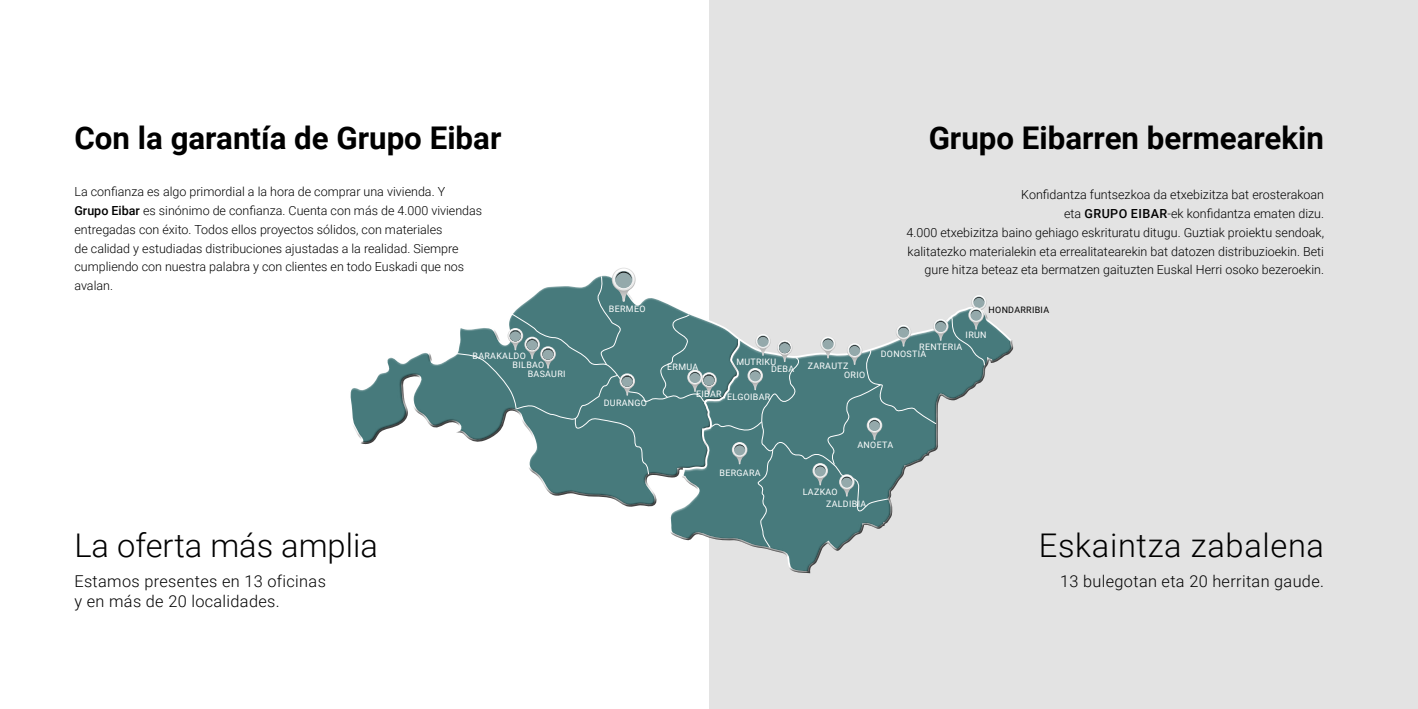
<style>
.page{position:relative;width:1418px;height:709px;background:#fff}
.page>*{position:absolute;margin:0;border:0;box-sizing:border-box;transform-origin:0 0}
.t1{font:300 32.62px "Roboto";color:#000}
.t2{font:300 32.62px "Roboto";letter-spacing:.02em;color:#000}
.t3{font:700 31.25px "Roboto";color:#000}
.t4{font:300 16.38px/19.6px "Roboto";letter-spacing:.02em;color:#000}
.t5{font:300 12.5px/18.8px "Roboto";color:#000}
.t6{font:8.88px/8.9px "Roboto";letter-spacing:.035em;color:#fff}
.t7{font:8.88px "Roboto";letter-spacing:.035em;color:#000}
.s1{font-weight:500}
</style>
<div class="page">
<div style="left:709px;top:0;width:708px;height:709px;background:#e3e3e3"></div>
<div style="left:351px;top:281px;width:389px;height:226px;background:#000;opacity:.75"></div>
<div style="left:667px;top:310px;width:346px;height:264px;background:#000;opacity:.75"></div>
<svg style="left:455px;top:267px;width:530px;height:281px"></svg>
<h2 class="t3" style="left:74px;top:116px;width:428px">Con la garantía de Grupo Eibar</h2>
<h2 class="t3" style="left:928px;top:116px;width:397px">Grupo Eibarren bermearekin</h2>
<p class="t5" style="left:74px;top:182px;width:409px">La confianza es algo primordial a la hora de comprar una vivienda. Y <span class="s1">Grupo Eibar</span> es sinónimo de confianza. Cuenta con más de 4.000 viviendas entregadas con éxito. Todos ellos proyectos sólidos, con materiales<br>de calidad y estudiadas distribuciones ajustadas a la realidad. Siempre cumpliendo con nuestra palabra y con clientes en todo Euskadi que nos avalan.</p>
<p class="t5" style="left:906px;top:185px;width:419px;text-align:right">Konfidantza funtsezkoa da etxebizitza bat erosterakoan<br>eta <span class="s1">Grupo Eibar</span>-ek konfidantza ematen dizu.<br>4.000 etxebizitza baino gehiago eskrituratu ditugu. Guztiak proiektu sendoak, kalitatezko materialekin eta errealitatearekin bat datozen distribuzioekin. Beti gure hitza beteaz eta bermatzen gaituzten Euskal Herri osoko bezeroekin.</p>
<h1 class="t1" style="left:74px;top:522px;width:305px">La oferta más amplia</h1>
<h3 class="t4" style="left:74px;top:571px;width:253px">Estamos presentes en 13 oficinas y en más de 20 localidades.</h3>
<p class="t6" style="left:472px;top:351px;width:7px">BARA</p>
<p class="t6" style="left:496px;top:351px;width:31px">KALDO</p>
<p class="t6" style="left:527px;top:360px;width:39px;text-indent:-15px">BILBAO<br>BASAURI</p>
<p class="t6" style="left:609px;top:304px;width:7px">BERME</p>
<p class="t6" style="left:639px;top:304px;width:8px">O</p>
<p class="t6" style="left:604px;top:398px;width:44px">DURANGO</p>
<p class="t6" style="left:667px;top:362px;width:7px">ERM</p>
<p class="t6" style="left:686px;top:362px;width:12px">UA</p>
<p class="t6" style="left:736px;top:357px;width:41px">MUTRI KU</p>
<p class="t6" style="left:771px;top:364px;width:13px">DEBA</p>
<p class="t6" style="left:696px;top:389px;width:27px">EIBAR</p>
<p class="t6" style="left:727px;top:392px;width:29px">ELGOIBAR</p>
<p class="t6" style="left:807px;top:361px;width:41px">ZARAUTZ</p>
<p class="t6" style="left:844px;top:370px;width:23px">ORIO</p>
<p class="t7" style="left:988px;top:304px;width:32px">HONDARRIBIA</p>
<p class="t6" style="left:965px;top:330px;width:22px">IRUN</p>
<p class="t6" style="left:919px;top:342px;width:24px">RENTERIA</p>
<p class="t6" style="left:880px;top:349px;width:32px">DONOSTIA</p>
<p class="t6" style="left:719px;top:468px;width:7px">BERGARA</p>
<p class="t6" style="left:857px;top:440px;width:26px">ANOETA</p>
<p class="t6" style="left:826px;top:485px;width:29px;line-height:12px;text-indent:-23px">LAZKAO<br>ZALDIBIA</p>
<h1 class="t2" style="left:1038px;top:522px;width:287px">Eskaintza zabalena</h1>
<h3 class="t4" style="left:1060px;top:571px;width:265px">13 bulegotan eta 20 herritan gaude.</h3>
</div>
